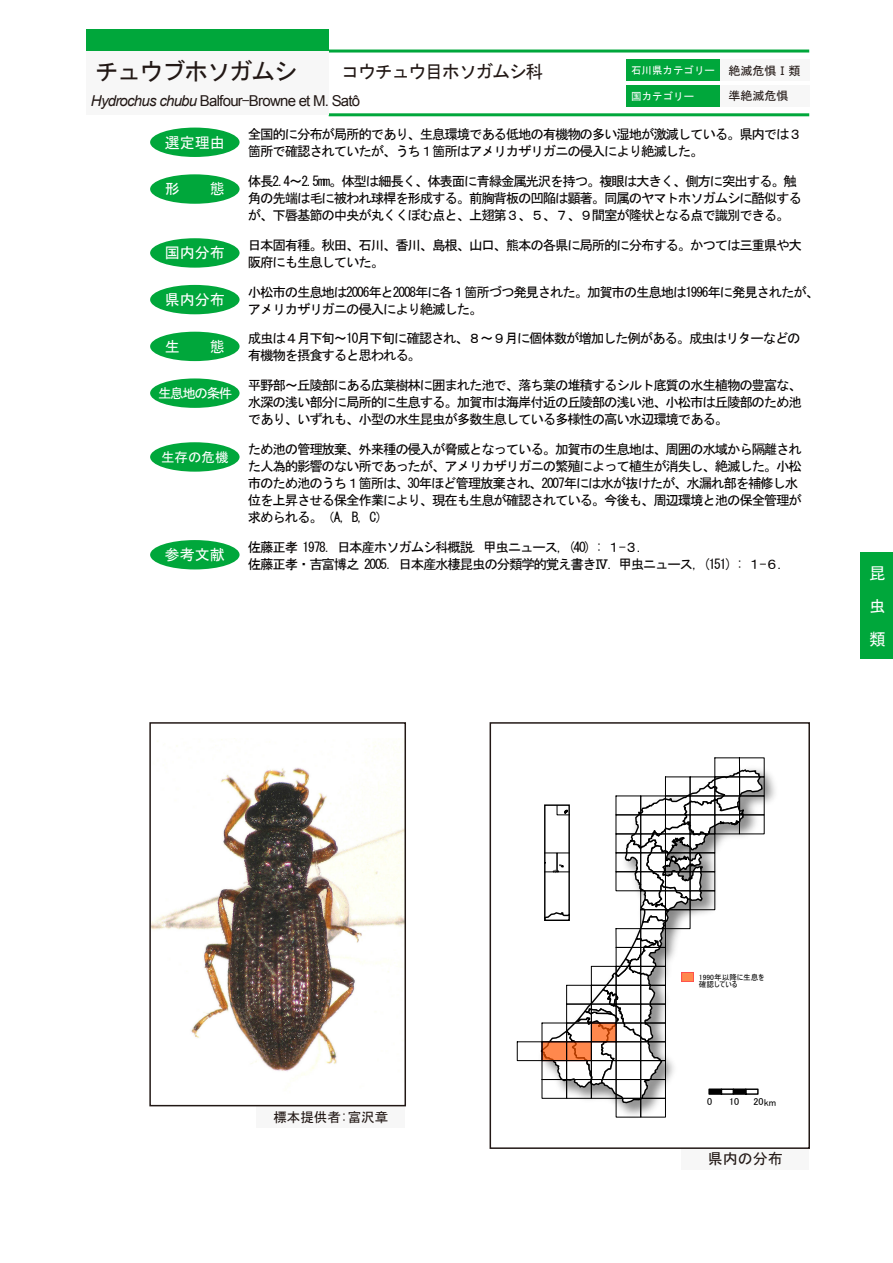
<style>
.page{position:relative;width:893px;height:1263px;background:#fff}
.page>*{position:absolute;margin:0;border:0;box-sizing:border-box;transform-origin:0 0}
.t1{font:24px "MS Gothic";letter-spacing:-.07em;color:#221815}
.t2{font:18px "MS Gothic";letter-spacing:-.07em;color:#221815}
.t3{font:16.5px/33px "MS Gothic";color:#fff;text-align:justify}
.t4{font:15px "Arial";letter-spacing:-.05em;color:#221815}
.t5{font:15px "MS Gothic";color:#fff}
.t6{font:15px "MS Gothic";color:#221815}
.t7{font:13.5px/17px "MS Gothic";letter-spacing:-.09em;color:#040000}
.t8{font:13.5px "MS Gothic";letter-spacing:-.1em;color:#fff}
.t9{font:13.5px "MS Gothic";color:#221815}
.t10{font:12px "MS Gothic";color:#221815}
.t11{font:10.5px "MS Gothic";color:#fff}
.t12{font:10.05px "MS UI Gothic";color:#000}
.t13{font:7.65px/7.6px "MS UI Gothic";color:#000}
.s1{font-size:12px;color:#221815}
.s2{font-style:italic}
.s3{font-family:"MS Gothic"}
</style>
<div class="page">
<div style="left:720px;top:60px;width:89px;height:21px;background:#f7f7f7"></div>
<hr style="left:329px;top:50px;width:480px;height:3px;background:#00a73b">
<hr style="left:329px;top:113px;width:480px;height:3px;background:#00a73b">
<div style="left:626px;top:60px;width:94px;height:21px;background:#00a73b"></div>
<div style="left:86px;top:30px;width:243px;height:21px;background:#00a73b"></div>
<div style="left:86px;top:51px;width:243px;height:64px;background:#f7f7f7"></div>
<div style="left:720px;top:85px;width:89px;height:21px;background:#f7f7f7"></div>
<div style="left:626px;top:85px;width:94px;height:21px;background:#00a73b"></div>
<div style="left:150px;top:238px;width:90px;height:30px;background:#00a73b;border-radius:50%"></div>
<div style="left:150px;top:285px;width:90px;height:29px;background:#00a73b;border-radius:50%"></div>
<div style="left:150px;top:174px;width:90px;height:30px;background:#00a73b;border-radius:50%"></div>
<div style="left:150px;top:128px;width:90px;height:29px;background:#00a73b;border-radius:50%"></div>
<div style="left:150px;top:332px;width:90px;height:29px;background:#00a73b;border-radius:50%"></div>
<div style="left:150px;top:442px;width:90px;height:30px;background:#00a73b;border-radius:50%"></div>
<div style="left:150px;top:540px;width:90px;height:29px;background:#00a73b;border-radius:50%"></div>
<div style="left:150px;top:378px;width:90px;height:30px;background:#00a73b;border-radius:50%"></div>
<div style="left:682px;top:1148px;width:127px;height:21px;background:#f7f7f7"></div>
<div style="left:860px;top:553px;width:33px;height:106px;background:#00a73b"></div>
<div style="left:256px;top:1107px;width:149px;height:21px;background:#f7f7f7"></div>
<img style="left:152px;top:739px;width:251px;height:337px">
<div style="left:149px;top:722px;width:257px;height:384px;border:2px solid #221815"></div>
<div style="left:490px;top:722px;width:320px;height:427px;border:2px solid #221815"></div>
<img style="left:506px;top:757px;width:285px;height:392px">
<div style="left:640px;top:1098px;width:26px;height:19px;border:1px solid #000"></div>
<div style="left:517px;top:1041px;width:25px;height:20px;border:1px solid #000"></div>
<svg style="left:539px;top:768px;width:225px;height:336px"></svg>
<div style="left:682px;top:972px;width:12px;height:10px;background:#ff884d"></div>
<div style="left:709px;top:1089px;width:12px;height:5px;background:#000"></div>
<div style="left:708px;top:1088px;width:14px;height:7px;border:1px solid #000"></div>
<div style="left:721px;top:1088px;width:13px;height:7px;border:1px solid #000"></div>
<div style="left:733px;top:1089px;width:13px;height:5px;background:#000"></div>
<div style="left:733px;top:1088px;width:13px;height:7px;border:1px solid #000"></div>
<div style="left:745px;top:1088px;width:14px;height:7px;border:1px solid #000"></div>
<div style="left:638px;top:730px;width:76px;height:38px;background:#fff"></div>
<h1 class="t1" style="left:95px;top:60px;width:204px">チュウブホソガムシ</h1>
<h2 class="t2" style="left:341px;top:63px;width:204px">コウチュウ目ホソガムシ科</h2>
<p class="t11" style="left:631px;top:65px;width:171px">石川県カテゴリー <span class="s1">絶滅危惧Ⅰ類</span></p>
<p class="t11" style="left:631px;top:91px;width:64px">国カテゴリー</p>
<p class="t10" style="left:728px;top:89px;width:61px">準絶滅危惧</p>
<p class="t4" style="left:91px;top:91px;width:271px"><span class="s2">Hydrochus chubu</span> Balfour<span class="s3">-</span>Browne et M. Satô</p>
<p class="t5" style="left:165px;top:135px;width:61px">選定理由</p>
<p class="t5" style="left:165px;top:182px;width:61px">形　　態</p>
<p class="t5" style="left:165px;top:245px;width:61px">国内分布</p>
<p class="t5" style="left:165px;top:292px;width:61px">県内分布</p>
<p class="t5" style="left:165px;top:339px;width:61px">生　　態</p>
<p class="t8" style="left:158px;top:386px;width:76px">生息地の条件</p>
<p class="t8" style="left:161px;top:451px;width:69px">生存の危機</p>
<p class="t5" style="left:165px;top:547px;width:61px">参考文献</p>
<p class="t7" style="left:248px;top:126px;width:556px">全国的に分布が局所的であり、生息環境である低地の有機物の多い湿地が激減している。県内では３箇所で確認されていたが、うち１箇所はアメリカザリガニの侵入により絶滅した。</p>
<p class="t7" style="left:248px;top:173px;width:556px">体長2.4～2.5mm。体型は細長く、体表面に青緑金属光沢を持つ。複眼は大きく、側方に突出する。触角の先端は毛に被われ球桿を形成する。前胸背板の凹陥は顕著。同属のヤマトホソガムシに酷似するが、下唇基節の中央が丸くくぼむ点と、上翅第３、５、７、９間室が隆状となる点で識別できる。</p>
<p class="t7" style="left:248px;top:236px;width:556px">日本固有種。秋田、石川、香川、島根、山口、熊本の各県に局所的に分布する。かつては三重県や大阪府にも生息していた。</p>
<p class="t7" style="left:248px;top:283px;width:573px">小松市の生息地は2006年と2008年に各１箇所づつ発見された。加賀市の生息地は1996年に発見されたが、アメリカザリガニの侵入により絶滅した。</p>
<p class="t7" style="left:248px;top:330px;width:554px">成虫は４月下旬～10月下旬に確認され、８～９月に個体数が増加した例がある。成虫はリターなどの有機物を摂食すると思われる。</p>
<p class="t7" style="left:248px;top:377px;width:556px;text-align:justify">平野部～丘陵部にある広葉樹林に囲まれた池で、落ち葉の堆積するシルト底質の水生植物の豊富な、水深の浅い部分に局所的に生息する。加賀市は海岸付近の丘陵部の浅い池、小松市は丘陵部のため池であり、いずれも、小型の水生昆虫が多数生息している多様性の高い水辺環境である。</p>
<p class="t7" style="left:248px;top:440px;width:556px">ため池の管理放棄、外来種の侵入が脅威となっている。加賀市の生息地は、周囲の水域から隔離された人為的影響のない所であったが、アメリカザリガニの繁殖によって植生が消失し、絶滅した。小松市のため池のうち１箇所は、30年ほど管理放棄され、2007年には水が抜けたが、水漏れ部を補修し水位を上昇させる保全作業により、現在も生息が確認されている。今後も、周辺環境と池の保全管理が求められる。（A，B，C）</p>
<p class="t7" style="left:248px;top:538px;width:538px">佐藤正孝 1978．日本産ホソガムシ科概説. 甲虫ニュース, (40) : １-３.<br>佐藤正孝・吉富博之 2005．日本産水棲昆虫の分類学的覚え書きⅣ. 甲虫ニュース, (151) : １-６.</p>
<p class="t3" style="left:869px;top:556px;width:17px">昆虫類</p>
<p class="t9" style="left:273px;top:1111px;width:116px">標本提供者:富沢章</p>
<p class="t13" style="left:699px;top:973px;width:67px">1990年以降に生息を確認している</p>
<p class="t12" style="left:707px;top:1096px;width:7px">0</p>
<p class="t12" style="left:729px;top:1096px;width:12px">10</p>
<p class="t12" style="left:753px;top:1097px;width:24px">20km</p>
<p class="t6" style="left:708px;top:1151px;width:76px">県内の分布</p>
</div>
